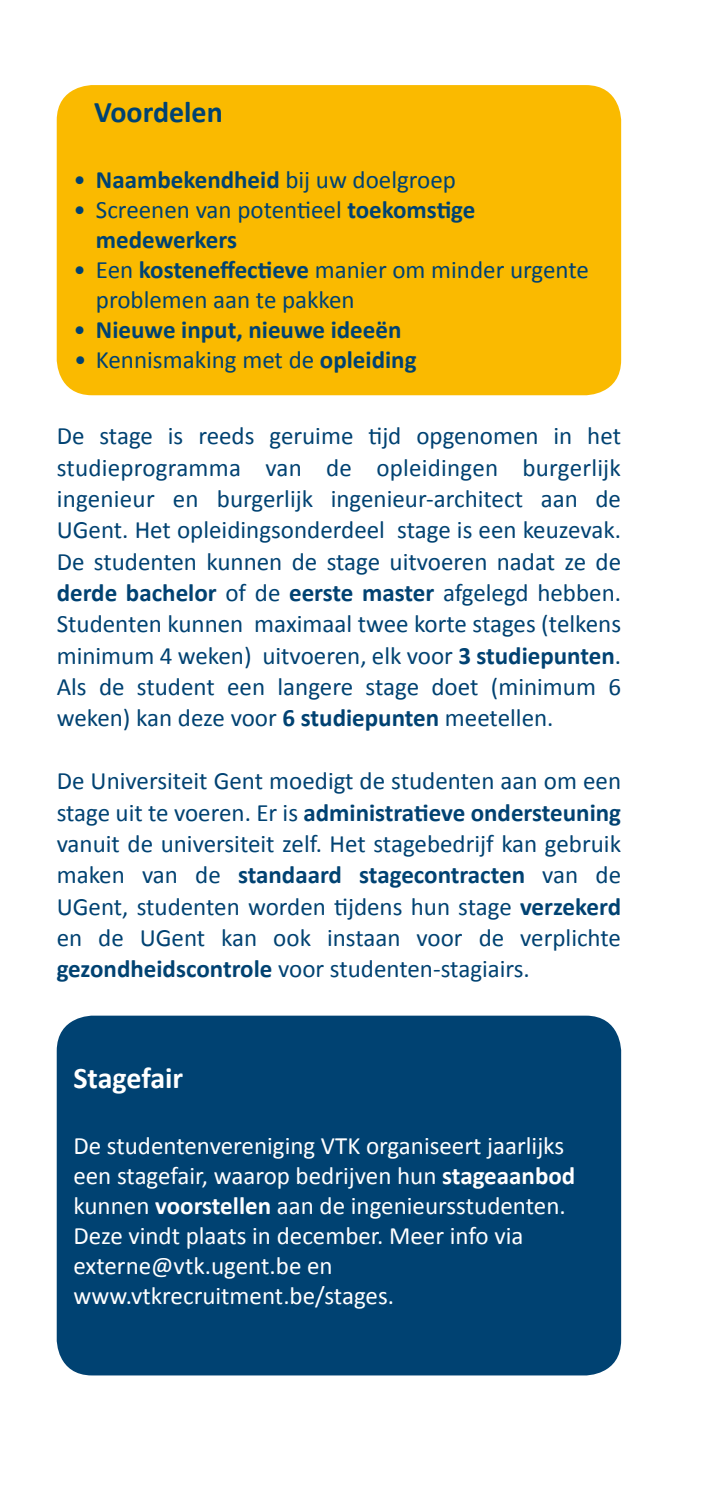
<style>
.page{position:relative;width:702px;height:1496px;background:#fff}
.page>*{position:absolute;margin:0;border:0;box-sizing:border-box;transform-origin:0 0}
.t1{font:700 30px "Calibri";color:#004272}
.t2{font:700 30px "Calibri";letter-spacing:-.005em;color:#fff}
.t3{font:25px/31.2px "Calibri";color:#004272}
.t4{font:25px/30px "Calibri";color:#fff}
.t5{font:700 25px "Calibri";color:#004272}
.s1{font-weight:700}
.s2{font-weight:400}
</style>
<div class="page">
<div style="left:57px;top:85px;width:564px;height:310px;background:#faba00;border-radius:35px"></div>
<div style="left:57px;top:1015px;width:564px;height:360px;background:#004272;border-radius:35px"></div>
<p class="t1" style="left:94px;top:93px;width:130px">Voordelen</p>
<p class="t3" style="left:73px;top:163px;width:384px">• <span class="s1">Naambekendheid</span> bij uw doelgroep</p>
<p class="t3" style="left:96px;top:193px;width:381px;line-height:30px;text-indent:-22px">• Screenen van potentieel <span class="s1">toekomstige medewerkers</span></p>
<p class="t3" style="left:96px;top:253px;width:494px;line-height:30px;text-indent:-22px">• Een <span class="s1">kosteneffectieve</span> manier om minder urgente problemen aan te pakken</p>
<p class="t5" style="left:73px;top:314px;width:329px"><span class="s2">•</span> Nieuwe input, nieuwe ideeën</p>
<p class="t3" style="left:74px;top:343px;width:344px">• Kennismaking met de <span class="s1">opleiding</span></p>
<p class="t3" style="left:57px;top:419px;width:566px;text-align:justify">De stage is reeds geruime tijd opgenomen in het studieprogramma van de opleidingen burgerlijk ingenieur en burgerlijk ingenieur-architect aan de UGent. Het opleidingsonderdeel stage is een keuzevak.<br>De studenten kunnen de stage uitvoeren nadat ze de <span class="s1">derde bachelor</span> of de <span class="s1">eerste master</span> afgelegd hebben.<br>Studenten kunnen maximaal twee korte stages (telkens minimum 4 weken) uitvoeren, elk voor <span class="s1">3 studiepunten</span>.<br>Als de student een langere stage doet (minimum 6 weken) kan deze voor <span class="s1">6 studiepunten</span> meetellen.</p>
<p class="t3" style="left:57px;top:764px;width:566px;text-align:justify">De Universiteit Gent moedigt de studenten aan om een stage uit te voeren. Er is <span class="s1">administratieve ondersteuning </span>vanuit de universiteit zelf. Het stagebedrijf kan gebruik maken van de <span class="s1">standaard stagecontracten</span> van de UGent, studenten worden tijdens hun stage <span class="s1">verzekerd </span>en de UGent kan ook instaan voor de verplichte <span class="s1">gezondheidscontrole</span> voor studenten-stagiairs.</p>
<p class="t2" style="left:73px;top:1059px;width:111px">Stagefair</p>
<p class="t4" style="left:73px;top:1129px;width:503px">De studentenvereniging VTK organiseert jaarlijks een stagefair, waarop bedrijven hun <span class="s1">stageaanbod </span>kunnen <span class="s1">voorstellen</span> aan de ingenieursstudenten.<br>Deze vindt plaats in december. Meer info via externe@vtk.ugent.be en www.vtkrecruitment.be/stages.</p>
</div>
